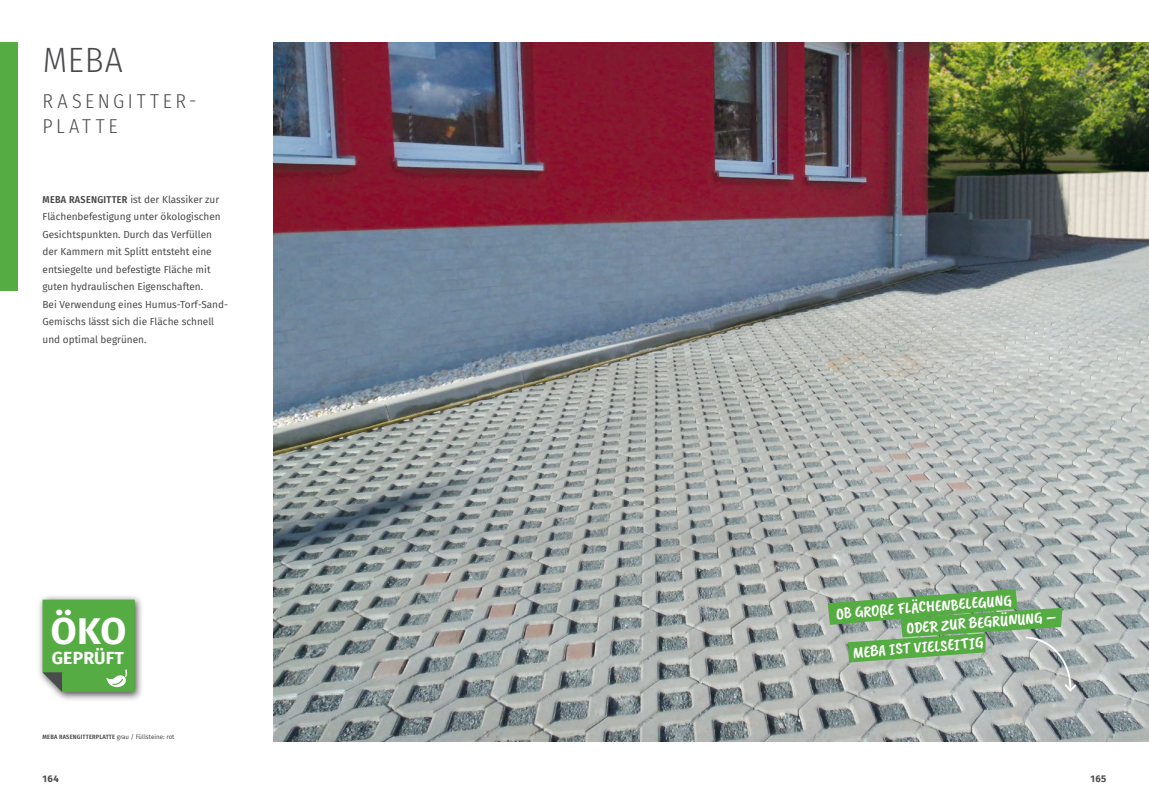
<style>
.page{position:relative;width:1149px;height:812px;background:#fff}
.page>*{position:absolute;margin:0;border:0;box-sizing:border-box;transform-origin:0 0}
.verlegemuster_steinb{font:700 37.38px "Fira Sans";color:#fff}
.produkt_2021{font:300 35px "Fira Sans Condensed";color:#4b4b4d}
.produktkategorie_202{font:300 20px/25px "Fira Sans Condensed";letter-spacing:.18em;color:#4b4b4d}
.verlegemuster_steinb-2{font:700 17.5px "Fira Sans";letter-spacing:.01em;color:#fff}
.bildunterschrift_202{font:16.25px "Caveat Brush";color:#fff}
.text_2021{font:10px/17.5px "Fira Sans";color:#4b4b4d}
.t1{font:700 9.62px "Fira Sans";letter-spacing:.05em;color:#4b4b4d}
.bildunterschrift_202-2{font:600 6.25px "Fira Sans Condensed";letter-spacing:.03em;color:#4b4b4d}
.s1{font-family:"Fira Sans Condensed";font-weight:600}
.s2{font-family:"Fira Sans";font-weight:400}
</style>
<div class="page">
<div style="left:0;top:43px;width:18px;height:248px;background:#55ac42"></div>
<img style="left:273px;top:43px;width:875px;height:698px">
<svg style="left:827px;top:589px;width:251px;height:104px;background:#8bb088"></svg>
<div style="left:37px;top:593px;width:107px;height:108px;background:#000;opacity:.7"></div>
<svg style="left:43px;top:599px;width:92px;height:92px;background:#5bac49"></svg>
<p class="produkt_2021" style="left:43px;top:36px;width:82px">MEBA</p>
<p class="produktkategorie_202" style="left:43px;top:88px;width:160px">RASENGITTER--<br>PLATTE</p>
<p class="text_2021" style="left:43px;top:190px;width:187px"><span class="s1">MEBA RASENGITTER</span> ist der Klassiker zur Flächenbefestigung unter ökologischen Gesichtspunkten. Durch das Verfüllen der Kammern mit Splitt entsteht eine entsiegelte und befestigte Fläche mit guten hydraulischen Eigenschaften.<br>Bei Verwendung eines Humus-Torf-Sand-Gemischs lässt sich die Fläche schnell und optimal begrünen.</p>
<p class="verlegemuster_steinb" style="left:51px;top:599px;width:77px">ÖKO</p>
<p class="verlegemuster_steinb-2" style="left:52px;top:643px;width:74px">GEPRÜFT</p>
<p class="bildunterschrift_202-2" style="left:43px;top:731px;width:133px">MEBA RASENGITTERPLATTE <span class="s2">grau / Füllsteine: rot</span></p>
<p class="bildunterschrift_202" style="left:834px;top:605px;width:178px;rotate:-5deg">OB GROßE FLÄCHENBELEGUNG</p>
<p class="bildunterschrift_202" style="left:905px;top:619px;width:152px;rotate:-5deg">ODER ZUR BEGRÜNUNG –</p>
<p class="bildunterschrift_202" style="left:851px;top:643px;width:132px;rotate:-5deg">MEBA IST VIELSEITIG</p>
<p class="t1" style="left:43px;top:770px;width:18px">164</p>
<p class="t1" style="left:1090px;top:770px;width:17px">165</p>
</div>
